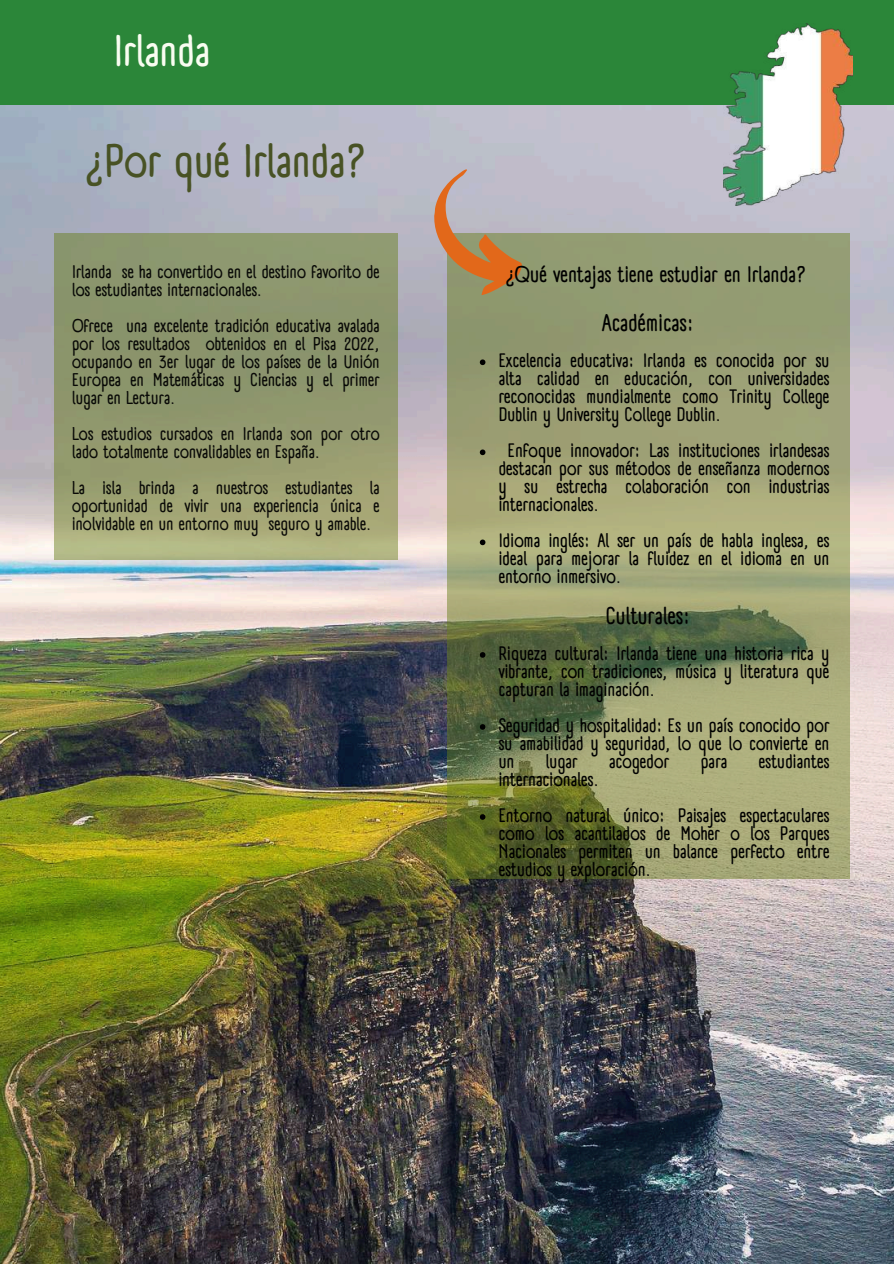
<style>
.page{position:relative;width:894px;height:1264px;background:#fff}
.page>*{position:absolute;margin:0;border:0;box-sizing:border-box;transform-origin:0 0}
.t1{font:700 46.05px "A Day Without Sun Text";color:#485224}
.t2{font:700 43.5px "A Day Without Sun Text";color:#f9fdf1}
.t3{font:700 23.55px "A Day Without Sun Text";color:#000}
.t4{font:700 22.05px "A Day Without Sun Text";color:#000}
.t5{font:700 19.05px/18px "A Day Without Sun Text";color:#000;text-align:justify}
.t6{font:700 18px/18px "A Day Without Sun Text";color:#000}
</style>
<div class="page">
<img style="left:0;top:104px;width:893px;height:1159px">
<div style="left:0;top:0;width:893px;height:104px;background:#2b8639"></div>
<svg style="left:54px;top:233px;width:343px;height:326px;fill:#8e986f"></svg>
<img style="left:722px;top:24px;width:130px;height:181px">
<svg style="left:446px;top:233px;width:402px;height:645px"></svg>
<svg style="left:427px;top:167px;width:103px;height:132px"></svg>
<svg style="left:479px;top:359px;width:6px;height:6px"></svg>
<svg style="left:479px;top:449px;width:6px;height:6px"></svg>
<svg style="left:479px;top:539px;width:6px;height:6px"></svg>
<svg style="left:479px;top:652px;width:6px;height:5px"></svg>
<svg style="left:479px;top:724px;width:6px;height:5px"></svg>
<svg style="left:479px;top:814px;width:6px;height:5px"></svg>
<h2 class="t2" style="left:114px;top:24px;width:98px">Irlanda</h2>
<h1 class="t1" style="left:85px;top:133px;width:283px">¿Por qué Irlanda?</h1>
<p class="t6" style="left:72px;top:263px;width:309px">Irlanda se ha convertido en el destino favorito de los estudiantes internacionales.</p>
<p class="t6" style="left:72px;top:317px;width:309px;text-align:justify">Ofrece una excelente tradición educativa avalada por los resultados obtenidos en el Pisa 2022, ocupando en 3er lugar de los países de la Unión Europea en Matemáticas y Ciencias y el primer lugar en Lectura.</p>
<p class="t6" style="left:72px;top:425px;width:309px">Los estudios cursados en Irlanda son por otro lado totalmente convalidables en España.</p>
<p class="t6" style="left:72px;top:479px;width:309px;text-align:justify">La isla brinda a nuestros estudiantes la oportunidad de vivir una experiencia única e inolvidable en un entorno muy seguro y amable.</p>
<p class="t4" style="left:505px;top:261px;width:302px">¿Qué ventajas tiene estudiar en Irlanda?</p>
<p class="t3" style="left:602px;top:309px;width:93px">Académicas:</p>
<p class="t5" style="left:498px;top:352px;width:332px">Excelencia educativa: Irlanda es conocida por su alta calidad en educación, con universidades reconocidas mundialmente como Trinity College Dublin y University College Dublin.</p>
<p class="t5" style="left:498px;top:442px;width:332px;text-indent:9px">Enfoque innovador: Las instituciones irlandesas destacan por sus métodos de enseñanza modernos y su estrecha colaboración con industrias internacionales.</p>
<p class="t5" style="left:498px;top:532px;width:332px">Idioma inglés: Al ser un país de habla inglesa, es ideal para mejorar la fluidez en el idioma en un entorno inmersivo.</p>
<p class="t3" style="left:606px;top:601px;width:85px">Culturales:</p>
<p class="t5" style="left:498px;top:644px;width:332px">Riqueza cultural: Irlanda tiene una historia rica y vibrante, con tradiciones, música y literatura que capturan la imaginación.</p>
<p class="t5" style="left:498px;top:716px;width:332px">Seguridad y hospitalidad: Es un país conocido por su amabilidad y seguridad, lo que lo convierte en un</p>
<p class="t5" style="left:545px;top:752px;width:34px">lugar</p>
<p class="t5" style="left:609px;top:752px;width:62px">acogedor</p>
<p class="t5" style="left:700px;top:752px;width:28px">para</p>
<p class="t5" style="left:758px;top:752px;width:72px">estudiantes</p>
<p class="t5" style="left:498px;top:761px;width:332px;line-height:36px">internacionales.<br>Entorno natural único: Paisajes espectaculares</p>
<p class="t5" style="left:498px;top:824px;width:332px">como los acantilados de Moher o los Parques Nacionales permiten un balance perfecto entre estudios y exploración.</p>
</div>
